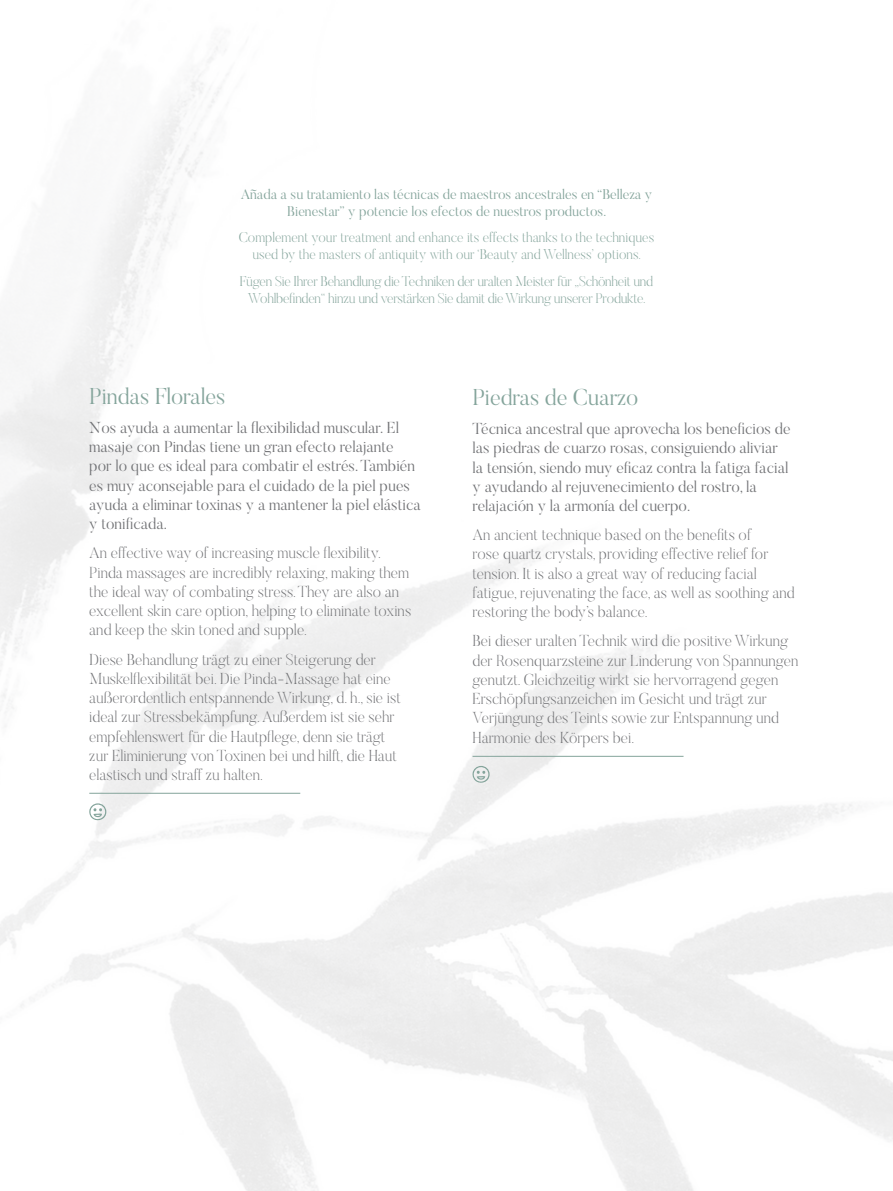
<style>
.page{position:relative;width:893px;height:1191px;background:#fff}
.page>*{position:absolute;margin:0;border:0;box-sizing:border-box;transform-origin:0 0}
.t1{font:300 22.75px "Butler";letter-spacing:-.005em;color:#84a49b}
.IDIOMAS{font:200 15.75px/19.2px "Butler";color:#717275}
.ES{font:300 15.75px/19.2px "Butler";color:#717275}
.Titulo_ESP{font:200 14px/16.8px "Butler";letter-spacing:-.02em;color:#84a49b;text-align:center}
.Titulo_ESP-2{font:200 14px/16.8px "Butler";color:#84a49b;text-align:center}
.Titulo_ESP-3{font:300 14px/16.8px "Butler";color:#84a49b;text-align:center}
</style>
<div class="page">
<svg style="left:89px;top:803px;width:17px;height:19px"></svg>
<svg style="left:472px;top:765px;width:18px;height:20px"></svg>
<hr style="left:89px;top:793px;width:211px;height:1px;background:#84a49b">
<hr style="left:472px;top:756px;width:211px;height:1px;background:#84a49b">
<p class="Titulo_ESP-3" style="left:241px;top:185px;width:413px">Añada a su tratamiento las técnicas de maestros ancestrales en “Belleza y<br>Bienestar” y potencie los efectos de nuestros productos.</p>
<p class="Titulo_ESP-2" style="left:239px;top:229px;width:417px">Complement your treatment and enhance its effects thanks to the techniques used by the masters of antiquity with our ‘Beauty and Wellness’ options.</p>
<p class="Titulo_ESP" style="left:240px;top:272px;width:415px">Fügen Sie Ihrer Behandlung die Techniken der uralten Meister für „Schönheit und<br>Wohlbefinden“ hinzu und verstärken Sie damit die Wirkung unserer Produkte.</p>
<p class="t1" style="left:89px;top:381px;width:138px">Pindas Florales</p>
<p class="ES" style="left:89px;top:418px;width:333px">Nos ayuda a aumentar la flexibilidad muscular. El masaje con Pindas tiene un gran efecto relajante<br>por lo que es ideal para combatir el estrés. También es muy aconsejable para el cuidado de la piel pues ayuda a eliminar toxinas y a mantener la piel elástica y tonificada.</p>
<p class="IDIOMAS" style="left:89px;top:543px;width:323px">An effective way of increasing muscle flexibility.<br>Pinda massages are incredibly relaxing, making them the ideal way of combating stress. They are also an excellent skin care option, helping to eliminate toxins and keep the skin toned and supple.</p>
<p class="IDIOMAS" style="left:89px;top:649px;width:313px">Diese Behandlung trägt zu einer Steigerung der Muskelflexibilität bei. Die Pinda-Massage hat eine außerordentlich entspannende Wirkung, d. h., sie ist ideal zur Stressbekämpfung. Außerdem ist sie sehr empfehlenswert für die Hautpflege, denn sie trägt zur Eliminierung von Toxinen bei und hilft, die Haut elastisch und straff zu halten.</p>
<p class="t1" style="left:472px;top:382px;width:167px">Piedras de Cuarzo</p>
<p class="ES" style="left:472px;top:419px;width:320px">Técnica ancestral que aprovecha los beneficios de las piedras de cuarzo rosas, consiguiendo aliviar la tensión, siendo muy eficaz contra la fatiga facial y ayudando al rejuvenecimiento del rostro, la relajación y la armonía del cuerpo.</p>
<p class="IDIOMAS" style="left:472px;top:525px;width:324px">An ancient technique based on the benefits of<br>rose quartz crystals, providing effective relief for tension. It is also a great way of reducing facial fatigue, rejuvenating the face, as well as soothing and restoring the body’s balance.</p>
<p class="IDIOMAS" style="left:472px;top:631px;width:327px">Bei dieser uralten Technik wird die positive Wirkung der Rosenquarzsteine zur Linderung von Spannungen genutzt. Gleichzeitig wirkt sie hervorragend gegen Erschöpfungsanzeichen im Gesicht und trägt zur Verjüngung des Teints sowie zur Entspannung und Harmonie des Körpers bei.</p>
</div>
